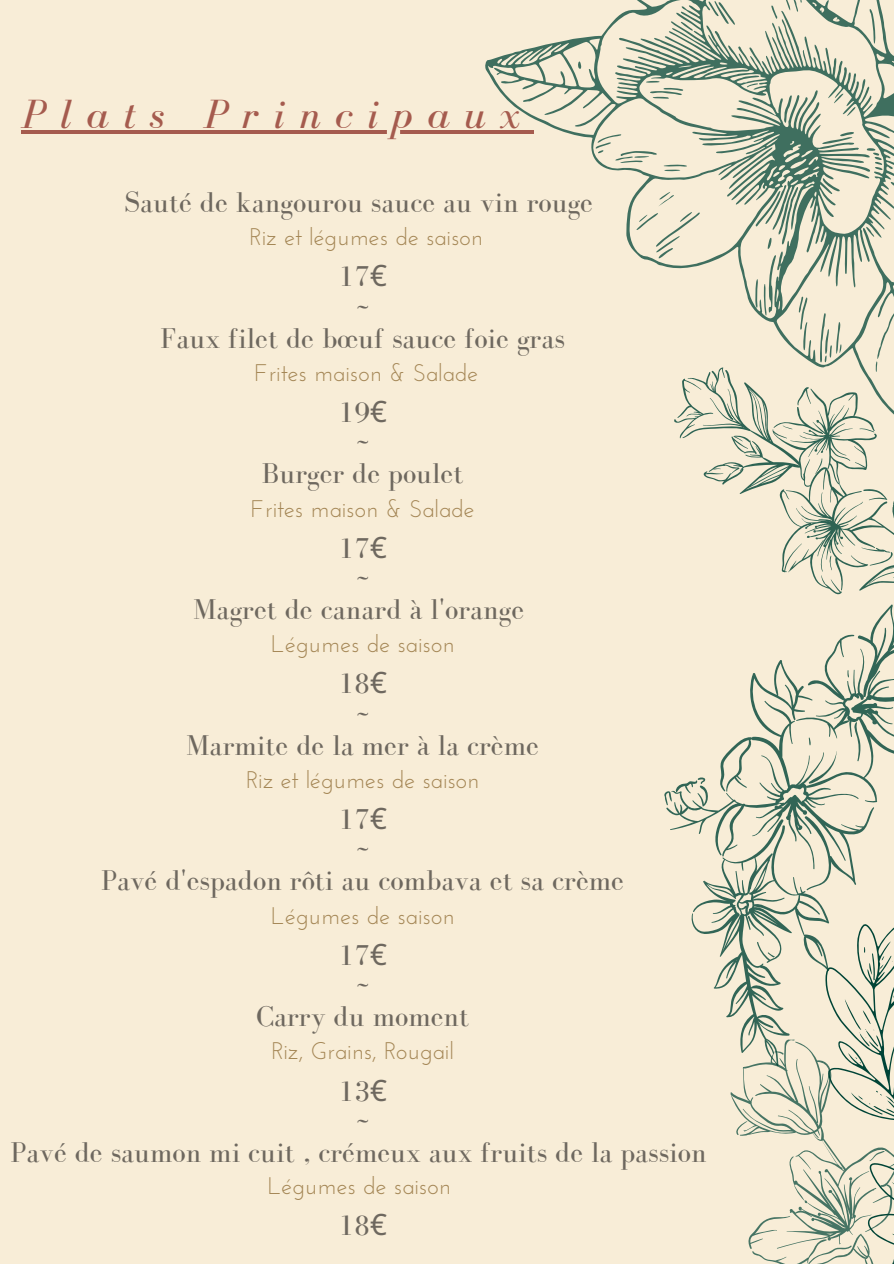
<style>
.page{position:relative;width:894px;height:1264px;background:#fff}
.page>*{position:absolute;margin:0;border:0;box-sizing:border-box;transform-origin:0 0}
.t1{font:italic 42px "Bodoni FLF";letter-spacing:.34em;color:#a55b4e}
.t2{font:29.4px/30.6px "Bodoni FLF";color:#6e685f;text-align:center}
.t3{font:24px "Josefin Sans";color:#a48655}
.s1{font-family:"Noto Sans"}
</style>
<div class="page">
<div style="left:0;top:0;width:893px;height:1263px;background:#f8edd7"></div>
<svg style="left:424px;top:0;width:469px;height:299px"></svg>
<svg style="left:674px;top:299px;width:219px;height:295px"></svg>
<svg style="left:664px;top:594px;width:229px;height:403px"></svg>
<svg style="left:825px;top:880px;width:68px;height:117px"></svg>
<hr style="left:22px;top:131px;width:511px;height:3px;background:#a55b4e">
<svg style="left:726px;top:997px;width:167px;height:266px"></svg>
<h1 class="t1" style="left:22px;top:92px;width:499px">Plats Principaux</h1>
<p class="t2" style="left:124px;top:187px;width:470px">Sauté de kangourou sauce au vin rouge</p>
<p class="t3" style="left:249px;top:227px;width:234px">Riz et légumes de saison</p>
<p class="t2" style="left:160px;top:261px;width:406px">17<span class="s1">€<br></span>~<br>Faux filet de bœuf sauce foie gras</p>
<p class="t3" style="left:254px;top:363px;width:225px">Frites maison &amp; Salade</p>
<p class="t2" style="left:262px;top:397px;width:203px">19<span class="s1">€<br></span>~<br>Burger de poulet</p>
<p class="t3" style="left:250px;top:498px;width:225px">Frites maison &amp; Salade</p>
<p class="t2" style="left:193px;top:532px;width:332px">17<span class="s1">€<br></span>~<br>Magret de canard à l'orange</p>
<p class="t3" style="left:271px;top:634px;width:185px">Légumes de saison</p>
<p class="t2" style="left:186px;top:668px;width:354px">18<span class="s1">€<br></span>~<br>Marmite de la mer à la crème</p>
<p class="t3" style="left:246px;top:770px;width:234px">Riz et légumes de saison</p>
<p class="t2" style="left:101px;top:804px;width:524px">17<span class="s1">€<br></span>~<br>Pavé d'espadon rôti au combava et sa crème</p>
<p class="t3" style="left:271px;top:905px;width:185px">Légumes de saison</p>
<p class="t2" style="left:256px;top:939px;width:215px">17<span class="s1">€<br></span>~<br>Carry du moment</p>
<p class="t3" style="left:271px;top:1041px;width:184px">Riz, Grains, Rougail</p>
<p class="t2" style="left:11px;top:1075px;width:697px">13<span class="s1">€<br></span>~<br>Pavé de saumon mi cuit , crémeux aux fruits de la passion</p>
<p class="t3" style="left:267px;top:1175px;width:185px">Légumes de saison</p>
<p class="t2" style="left:338px;top:1209px;width:50px">18<span class="s1">€</span></p>
</div>
